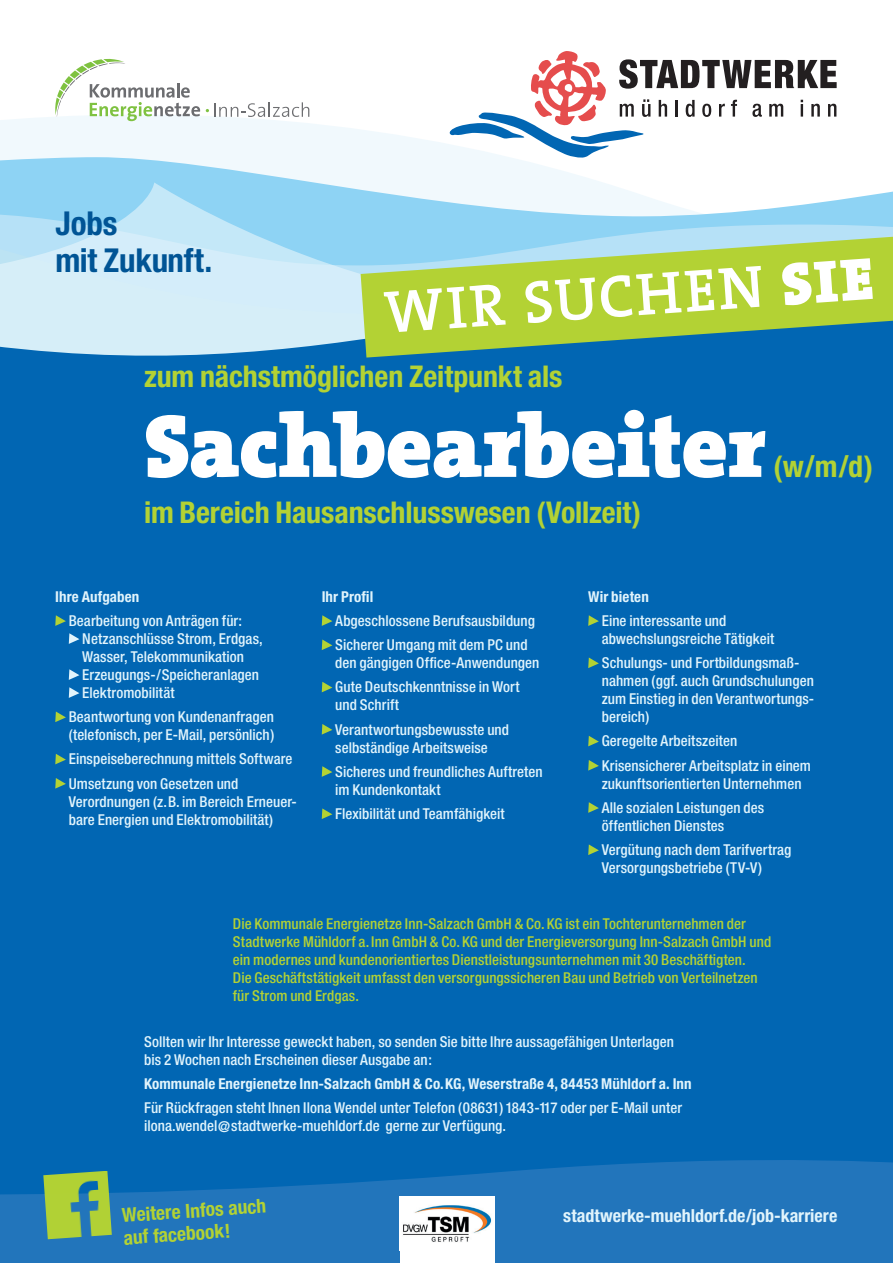
<style>
.page{position:relative;width:893px;height:1263px;background:#fff}
.page>*{position:absolute;margin:0;border:0;box-sizing:border-box;transform-origin:0 0}
.t1{font:900 90px "The Serif";letter-spacing:-.015em;color:#fff}
.t2{font:600 60.3px "The Serif";color:#fff}
.t3{font:700 condensed 33px/37.3px "Helvetica Neue";letter-spacing:-.005em;color:#005495}
.t4{font:700 condensed 30px "Helvetica Neue";letter-spacing:-.005em;color:#b3d234}
.t5{font:700 condensed 19.5px/22.5px "Helvetica Neue";color:#b3d234}
.t6{font:700 condensed 18px "Helvetica Neue";color:#e1f4fc}
.t7{font:500 condensed 15px/18px "Helvetica Neue";letter-spacing:.005em;color:#e1f4fc}
.t8{font:500 condensed 15px/18px "Helvetica Neue";letter-spacing:.005em;color:#b3d234}
.t9{font:700 condensed 15px "Helvetica Neue";letter-spacing:.005em;color:#e1f4fc}
.s1{font-weight:900}
</style>
<div class="page">
<svg style="left:0;top:111px;width:449px;height:46px;fill:#f1f9fd"></svg>
<svg style="left:0;top:157px;width:599px;height:25px;fill:#f1f9fd"></svg>
<svg style="left:0;top:182px;width:893px;height:79px"></svg>
<div style="left:0;top:261px;width:893px;height:884px;background:#0166b3"></div>
<svg style="left:0;top:1145px;width:893px;height:118px;background:#1870b8"></svg>
<svg style="left:449px;top:51px;width:388px;height:108px"></svg>
<img style="left:43px;top:1171px;width:69px;height:68px">
<svg style="left:55px;top:615px;width:11px;height:11px"></svg>
<svg style="left:69px;top:633px;width:10px;height:11px"></svg>
<svg style="left:69px;top:669px;width:10px;height:11px"></svg>
<svg style="left:69px;top:687px;width:10px;height:11px"></svg>
<svg style="left:55px;top:711px;width:11px;height:11px"></svg>
<svg style="left:55px;top:754px;width:11px;height:10px"></svg>
<svg style="left:55px;top:778px;width:11px;height:11px"></svg>
<svg style="left:322px;top:615px;width:10px;height:11px"></svg>
<svg style="left:322px;top:639px;width:10px;height:11px"></svg>
<svg style="left:322px;top:682px;width:10px;height:10px"></svg>
<svg style="left:322px;top:724px;width:10px;height:11px"></svg>
<svg style="left:322px;top:766px;width:10px;height:11px"></svg>
<svg style="left:322px;top:808px;width:10px;height:11px"></svg>
<svg style="left:588px;top:615px;width:11px;height:11px"></svg>
<svg style="left:588px;top:657px;width:11px;height:11px"></svg>
<svg style="left:588px;top:736px;width:11px;height:10px"></svg>
<svg style="left:588px;top:760px;width:11px;height:11px"></svg>
<svg style="left:588px;top:802px;width:11px;height:11px"></svg>
<svg style="left:588px;top:844px;width:11px;height:11px"></svg>
<svg style="left:55px;top:58px;width:145px;height:63px"></svg>
<svg style="left:206px;top:102px;width:103px;height:15px"></svg>
<div style="left:400px;top:1196px;width:95px;height:67px;background:#fff"></div>
<img style="left:403px;top:1205px;width:88px;height:37px">
<svg style="left:361px;top:237px;width:532px;height:121px;background:#95c265"></svg>
<h3 class="t3" style="left:56px;top:204px;width:158px">Jobs<br>mit Zukunft.</h3>
<h2 class="t2" style="left:381px;top:262px;width:491px;rotate:-4deg">WIR SUCHEN <span class="s1">SIE</span></h2>
<h3 class="t4" style="left:144px;top:358px;width:420px">zum nächstmöglichen Zeitpunkt als</h3>
<h1 class="t1" style="left:144px;top:370px;width:624px">Sachbearbeiter</h1>
<h3 class="t4" style="left:144px;top:494px;width:498px">im Bereich Hausanschlusswesen (Vollzeit)</h3>
<h3 class="t4" style="left:773px;top:448px;width:101px">(w/m/d)</h3>
<p class="t9" style="left:55px;top:587px;width:86px">Ihre Aufgaben</p>
<p class="t7" style="left:82px;top:611px;width:182px;text-indent:-13px">Bearbeitung von Anträgen für:<br>Netzanschlüsse Strom, Erdgas,<br>Wasser, Telekommunikation<br>Erzeugungs-/Speicheranlagen<br>Elektromobilität</p>
<p class="t7" style="left:69px;top:708px;width:207px">Beantwortung von Kundenanfragen (telefonisch, per E-Mail, persönlich)</p>
<p class="t7" style="left:69px;top:747px;width:225px;line-height:24.3px">Einspeiseberechnung mittels Software<br>Umsetzung von Gesetzen und</p>
<p class="t7" style="left:69px;top:792px;width:230px">Verordnungen (z.B. im Bereich Erneuer&shy;bare Energien und Elektromobilität)</p>
<p class="t9" style="left:322px;top:587px;width:53px">Ihr Profil</p>
<p class="t7" style="left:335px;top:608px;width:201px;line-height:24.3px">Abgeschlossene Berufsausbildung<br>Sicherer Umgang mit dem PC und</p>
<p class="t7" style="left:335px;top:650px;width:206px;line-height:24.3px">den gängigen Office-Anwendungen<br>Gute Deutschkenntnisse in Wort</p>
<p class="t7" style="left:335px;top:693px;width:175px;line-height:24.3px">und Schrift<br>Verantwortungsbewusste und</p>
<p class="t7" style="left:335px;top:735px;width:209px;line-height:24.3px">selbständige Arbeitsweise<br>Sicheres und freundliches Auftreten</p>
<p class="t7" style="left:335px;top:777px;width:171px;line-height:24.3px">im Kundenkontakt<br>Flexibilität und Teamfähigkeit</p>
<p class="t9" style="left:588px;top:587px;width:62px">Wir bieten</p>
<p class="t7" style="left:602px;top:611px;width:174px">Eine interessante und abwechslungsreiche Tätigkeit</p>
<p class="t7" style="left:602px;top:654px;width:214px">Schulungs- und Fortbildungsmaß&shy;nahmen (ggf. auch Grundschulungen zum Einstieg in den Verantwortungs&shy;bereich)</p>
<p class="t7" style="left:602px;top:729px;width:211px;line-height:24.3px">Geregelte Arbeitszeiten<br>Krisensicherer Arbeitsplatz in einem</p>
<p class="t7" style="left:602px;top:771px;width:201px;line-height:24.3px">zukunftsorientierten Unternehmen<br>Alle sozialen Leistungen des</p>
<p class="t7" style="left:602px;top:813px;width:191px;line-height:24.3px">öffentlichen Dienstes<br>Vergütung nach dem Tarifvertrag</p>
<p class="t7" style="left:602px;top:858px;width:162px">Versorgungsbetriebe (TV-V)</p>
<p class="t8" style="left:233px;top:915px;width:540px">Die Kommunale Energienetze Inn-Salzach GmbH &amp; Co. KG ist ein Tochterunternehmen der Stadtwerke Mühldorf a. Inn GmbH &amp; Co. KG und der Energieversorgung Inn-Salzach GmbH und ein modernes und kundenorientiertes Dienstleistungsunternehmen mit 30 Beschäftigten.<br>Die Geschäftstätigkeit umfasst den versorgungssicheren Bau und Betrieb von Verteilnetzen für Strom und Erdgas.</p>
<p class="t7" style="left:144px;top:1032px;width:531px">Sollten wir Ihr Interesse geweckt haben, so senden Sie bitte Ihre aussagefähigen Unterlagen bis 2 Wochen nach Erscheinen dieser Ausgabe an:</p>
<p class="t9" style="left:144px;top:1074px;width:549px">Kommunale Energienetze Inn-Salzach GmbH &amp; Co. KG, Weserstraße 4, 84453 Mühldorf a. Inn</p>
<p class="t7" style="left:144px;top:1098px;width:539px">Für Rückfragen steht Ihnen Ilona Wendel unter Telefon (08631) 1843-117 oder per E-Mail unter ilona.wendel@stadtwerke-muehldorf.de gerne zur Verfügung.</p>
<h3 class="t5" style="left:121px;top:1204px;width:146px;rotate:-4deg">Weitere Infos auch auf facebook!</h3>
<p class="t6" style="left:563px;top:1204px;width:276px">stadtwerke-muehldorf.de/job-karriere</p>
</div>
